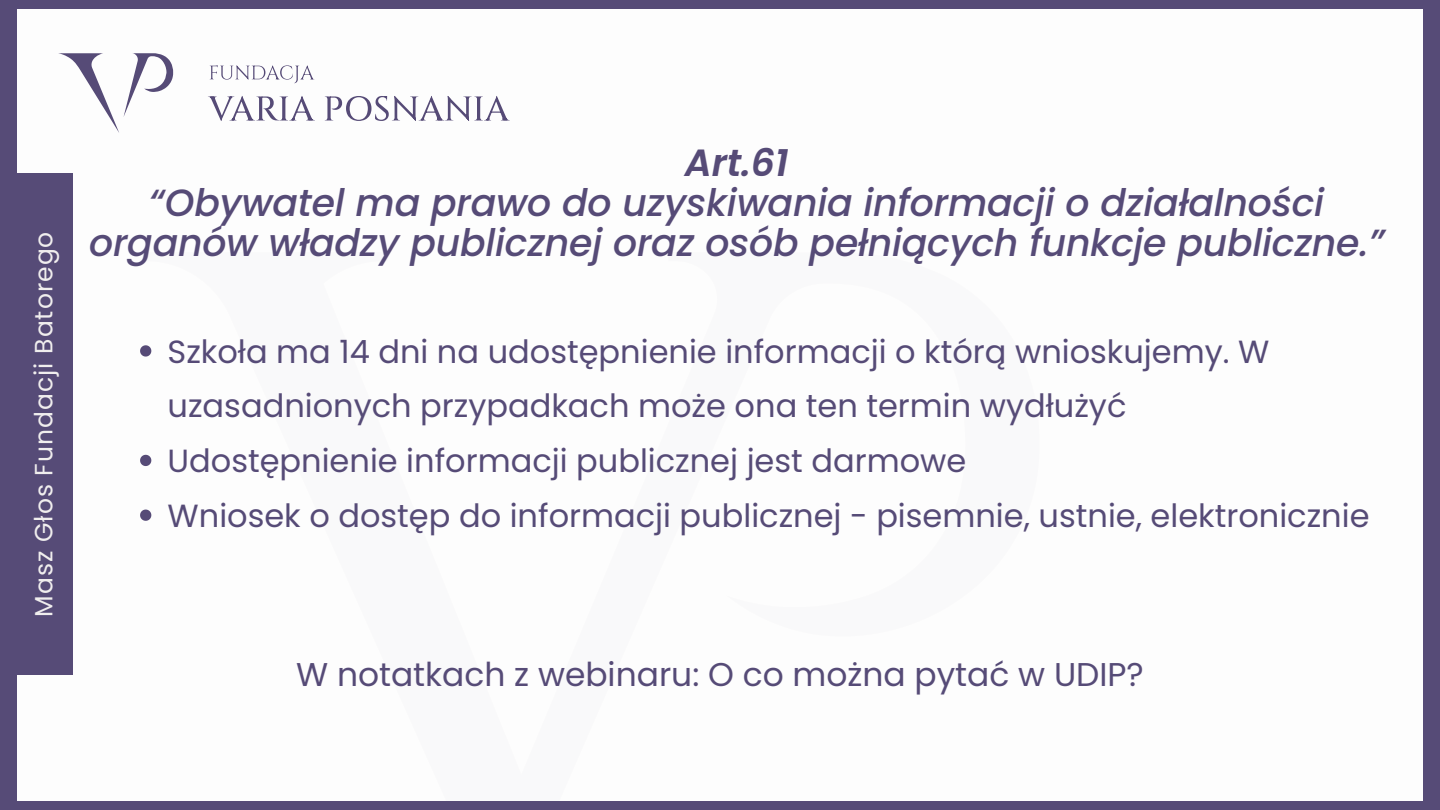
<style>
.page{position:relative;width:1440px;height:810px;background:#564b77}
.page>*{position:absolute;margin:0;border:0;box-sizing:border-box;transform-origin:0 0}
.t1{font:italic 500 37.9px/40.2px "Poppins";letter-spacing:-.005em;color:#564b77;text-align:center}
.t2{font:italic 600 37.9px "Poppins";color:#564b77}
.t3{font:32.9px "Poppins";color:#564b77}
.t4{font:32px/54.8px "Poppins";color:#564b77}
.t5{font:25px "Poppins";letter-spacing:.04em;color:#f0eeee}
</style>
<div class="page">
<div style="left:17px;top:9px;width:1406px;height:792px;background:#fdfdfd"></div>
<svg style="left:58px;top:53px;width:115px;height:80px"></svg>
<svg style="left:210px;top:65px;width:104px;height:18px"></svg>
<svg style="left:208px;top:96px;width:107px;height:25px"></svg>
<svg style="left:325px;top:96px;width:185px;height:25px"></svg>
<svg style="left:140px;top:345px;width:11px;height:12px"></svg>
<svg style="left:140px;top:455px;width:11px;height:11px"></svg>
<svg style="left:140px;top:510px;width:11px;height:11px"></svg>
<div style="left:16px;top:173px;width:57px;height:502px;background:#564b77"></div>
<p class="t5" style="left:26px;top:617px;width:387px;rotate:-90deg">Masz Głos Fundacji Batorego</p>
<p class="t2" style="left:685px;top:136px;width:105px">Art.61</p>
<p class="t1" style="left:89px;top:182px;width:1297px">“Obywatel ma prawo do uzyskiwania informacji o działalności organów władzy publicznej oraz osób pełniących funkcje publiczne.”</p>
<p class="t4" style="left:168px;top:324px;width:1103px">Szkoła ma 14 dni na udostępnienie informacji o którą wnioskujemy. W uzasadnionych przypadkach może ona ten termin wydłużyć</p>
<p class="t4" style="left:168px;top:433px;width:800px">Udostępnienie informacji publicznej jest darmowe</p>
<p class="t4" style="left:168px;top:488px;width:1203px">Wniosek o dostęp do informacji publicznej - pisemnie, ustnie, elektronicznie</p>
<p class="t3" style="left:296px;top:652px;width:849px">W notatkach z webinaru: O co można pytać w UDIP?</p>
</div>
